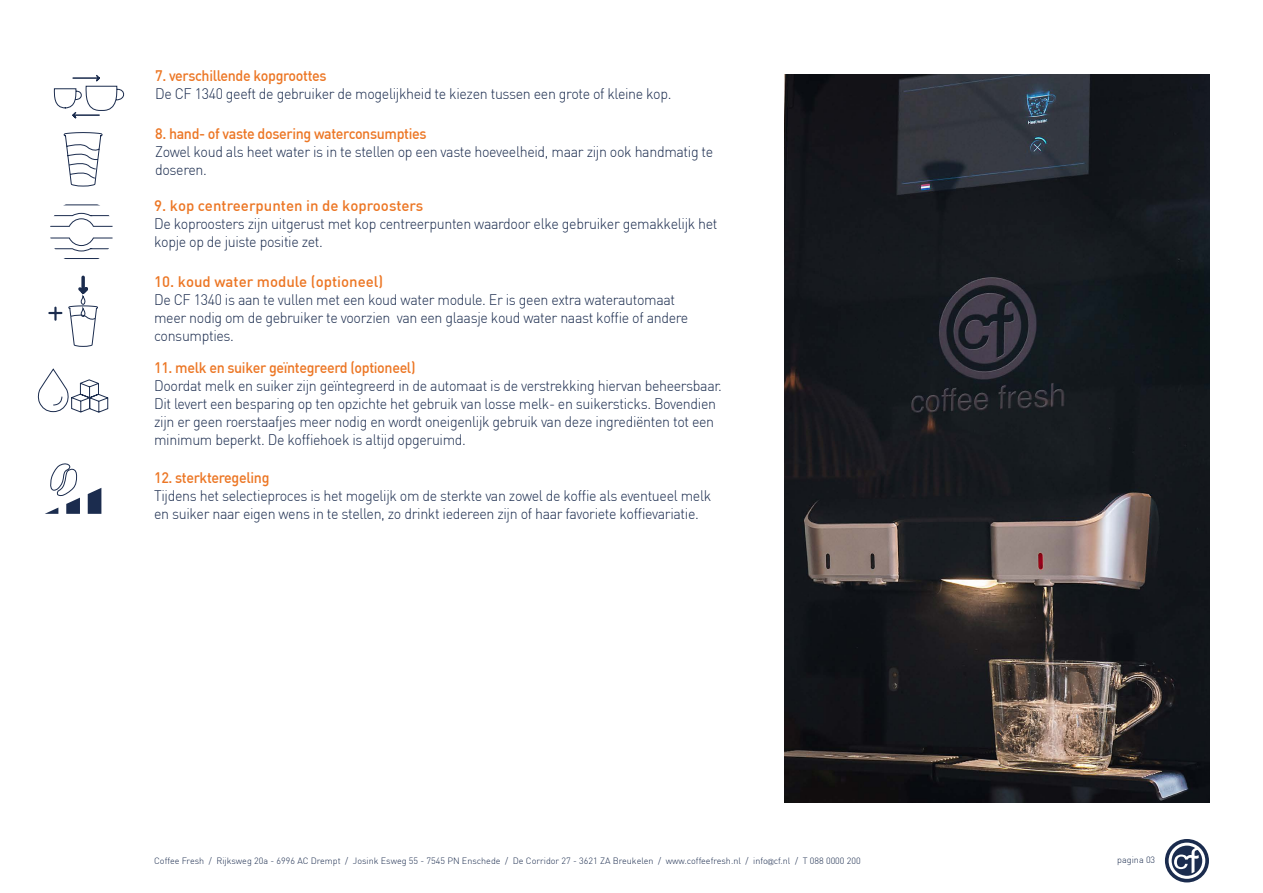
<style>
.page{position:relative;width:1263px;height:893px;background:#fff}
.page>*{position:absolute;margin:0;border:0;box-sizing:border-box;transform-origin:0 0}
.t1{font:300 15px/18px "DIN Pro";letter-spacing:-.025em;color:#1b2c4e;scale:.95 1}
.t2{font:500 15px "DIN Pro";letter-spacing:-.025em;color:#ec7624;scale:.95 1}
.t3{font:500 15px "DIN Pro";color:#ec7624}
.t4{font:300 9px "DIN Pro";color:#1b2c4e}
.s1{font-family:"Gill Sans";font-size:7.5px}
</style>
<div class="page">
<svg style="left:1165px;top:839px;width:44px;height:43px"></svg>
<img style="left:784px;top:74px;width:426px;height:729px">
<svg style="left:88px;top:488px;width:13px;height:26px"></svg>
<svg style="left:45px;top:463px;width:35px;height:51px"></svg>
<svg style="left:37px;top:368px;width:72px;height:45px"></svg>
<svg style="left:49px;top:308px;width:12px;height:12px"></svg>
<svg style="left:68px;top:275px;width:30px;height:72px"></svg>
<svg style="left:63px;top:132px;width:40px;height:55px"></svg>
<svg style="left:54px;top:75px;width:71px;height:44px"></svg>
<svg style="left:50px;top:204px;width:63px;height:55px"></svg>
<p class="t2" style="left:155px;top:66px;width:182px">7. verschillende kopgroottes</p>
<p class="t1" style="left:155px;top:85px;width:545px">De CF 1340 geeft de gebruiker de mogelijkheid te kiezen tussen een grote of kleine kop.</p>
<p class="t2" style="left:155px;top:124px;width:287px">8. hand- of vaste dosering waterconsumpties</p>
<p class="t1" style="left:155px;top:142px;width:589px">Zowel koud als heet water is in te stellen op een vaste hoeveelheid, maar zijn ook handmatig te doseren.</p>
<p class="t3" style="left:154px;top:196px;width:271px">9. kop centreerpunten in de koproosters</p>
<p class="t1" style="left:154px;top:215px;width:595px">De koproosters zijn uitgerust met kop centreerpunten waardoor elke gebruiker gemakkelijk het kopje op de juiste positie zet.</p>
<p class="t3" style="left:154px;top:272px;width:231px">10. koud water module (optioneel)</p>
<p class="t1" style="left:154px;top:290px;width:564px">De CF 1340 is aan te vullen met een koud water module. Er is geen extra waterautomaat meer nodig om de gebruiker te voorzien van een glaasje koud water naast koffie of andere consumpties.</p>
<p class="t2" style="left:154px;top:358px;width:277px">11. melk en suiker geïntegreerd (optioneel)</p>
<p class="t1" style="left:154px;top:376px;width:599px">Doordat melk en suiker zijn geïntegreerd in de automaat is de verstrekking hiervan beheersbaar.<br>Dit levert een besparing op ten opzichte het gebruik van losse melk- en suikersticks. Bovendien zijn er geen roerstaafjes meer nodig en wordt oneigenlijk gebruik van deze ingrediënten tot een minimum beperkt. De koffiehoek is altijd opgeruimd.</p>
<p class="t2" style="left:154px;top:467px;width:123px">12. sterkteregeling</p>
<p class="t1" style="left:154px;top:486px;width:588px">Tijdens het selectieproces is het mogelijk om de sterkte van zowel de koffie als eventueel melk en suiker naar eigen wens in te stellen, zo drinkt iedereen zijn of haar favoriete koffievariatie.</p>
<p class="t4" style="left:154px;top:856px;width:708px">Coffee Fresh / Rijksweg 20a - 6996 AC Drempt / Josink Esweg 55 - 7545 PN Enschede / De Corridor 27 - 3621 ZA Breukelen / www.coffeefresh.nl / info<span class="s1">@</span>cf.nl / T 088 0000 200</p>
<p class="t4" style="left:1117px;top:854px;width:39px">pagina 03</p>
</div>
